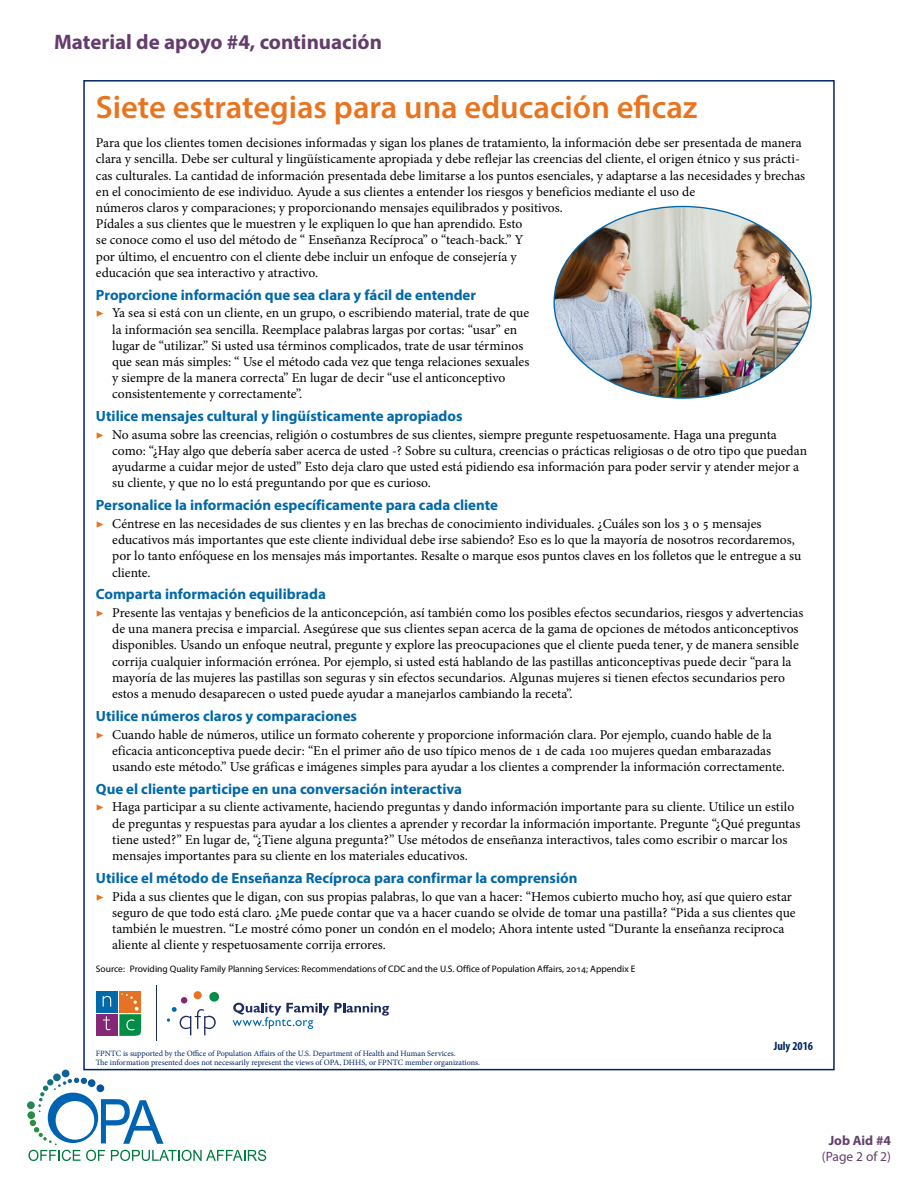
<style>
.page{position:relative;width:918px;height:1188px;background:#fff}
.page>*{position:absolute;margin:0;border:0;box-sizing:border-box;transform-origin:0 0}
.t1{font:600 32.4px "Myriad Pro";color:#e9741f}
.t2{font:700 21px "Myriad Pro";color:#653d6d}
.t3{font:700 14.85px "Myriad Pro";color:#0068a9}
.t4{font:13.5px/16.2px "Minion Pro";color:#000}
.t5{font:13.5px "Myriad Pro";color:#653d6d}
.t6{font:700 13.5px "Myriad Pro";color:#653d6d}
.t7{font:700 condensed 12.15px "Myriad Pro";color:#002561}
.t8{font:9.45px "Myriad Pro";color:#000}
.t9{font:8.1px/9.4px "Minion Pro";color:#002561}
.s1{color:#e9741f}
</style>
<div class="page">
<div style="left:62px;top:1070px;width:8px;height:7px;background:#0e6395;border-radius:50%"></div>
<div style="left:53px;top:1074px;width:8px;height:7px;background:#156b87;border-radius:50%"></div>
<svg style="left:28px;top:1078px;width:238px;height:83px"></svg>
<div style="left:27px;top:1111px;width:8px;height:8px;background:#258d44;border-radius:50%"></div>
<div style="left:88px;top:1079px;width:7px;height:8px;background:#0458a2;border-radius:50%"></div>
<div style="left:27px;top:1101px;width:8px;height:8px;background:#238751;border-radius:50%"></div>
<div style="left:48px;top:1093px;width:50px;height:50px;background:#0063b1;border-radius:50%"></div>
<div style="left:56px;top:1101px;width:38px;height:39px;background:#fff;border-radius:50%"></div>
<div style="left:119px;top:991px;width:22px;height:21px;background:#e67325"></div>
<div style="left:96px;top:991px;width:22px;height:21px;background:#0069aa"></div>
<div style="left:96px;top:1014px;width:22px;height:22px;background:#862677"></div>
<svg style="left:119px;top:994px;width:22px;height:42px"></svg>
<svg style="left:103px;top:996px;width:8px;height:11px"></svg>
<svg style="left:103px;top:1016px;width:7px;height:14px"></svg>
<hr style="left:157px;top:986px;width:1px;height:55px;background:#1f2d5e">
<svg style="left:233px;top:1003px;width:156px;height:26px"></svg>
<svg style="left:167px;top:991px;width:52px;height:44px"></svg>
<img style="left:554px;top:207px;width:257px;height:191px">
<h2 class="t2" style="left:54px;top:28px;width:329px">Material de apoyo #4, continuación</h2>
<h1 class="t1" style="left:96px;top:87px;width:603px">Siete estrategias para una educación eficaz</h1>
<p class="t4" style="left:96px;top:135px;width:711px">Para que los clientes tomen decisiones informadas y sigan los planes de tratamiento, la información debe ser presentada de manera clara y sencilla. Debe ser cultural y lingüísticamente apropiada y debe reflejar las creencias del cliente, el origen étnico y sus prácti&shy;cas culturales. La cantidad de información presentada debe limitarse a los puntos esenciales, y adaptarse a las necesidades y brechas en el conocimiento de ese individuo. Ayude a sus clientes a entender los riesgos y beneficios mediante el uso de<br>números claros y comparaciones; y proporcionando mensajes equilibrados y positivos.<br>Pídales a sus clientes que le muestren y le expliquen lo que han aprendido. Esto<br>se conoce como el uso del método de “ Enseñanza Recíproca” o “teach-back.” Y<br>por último, el encuentro con el cliente debe incluir un enfoque de consejería y<br>educación que sea interactivo y atractivo.</p>
<p class="t3" style="left:96px;top:285px;width:382px">Proporcione información que sea clara y fácil de entender</p>
<p class="t4" style="left:112px;top:305px;width:419px;text-indent:-16px"><span class="s1">▶</span> Ya sea si está con un cliente, en un grupo, o escribiendo material, trate de que la información sea sencilla. Reemplace palabras largas por cortas: “usar” en lugar de “utilizar.” Si usted usa términos complicados, trate de usar términos que sean más simples: “ Use el método cada vez que tenga relaciones sexuales y siempre de la manera correcta” En lugar de decir “use el anticonceptivo consistentemente y correctamente”.</p>
<p class="t3" style="left:96px;top:407px;width:368px">Utilice mensajes cultural y lingüísticamente apropiados</p>
<p class="t4" style="left:112px;top:426px;width:696px;text-indent:-16px"><span class="s1">▶</span> No asuma sobre las creencias, religión o costumbres de sus clientes, siempre pregunte respetuosamente. Haga una pregunta como: “¿Hay algo que debería saber acerca de usted -? Sobre su cultura, creencias o prácticas religiosas o de otro tipo que puedan ayudarme a cuidar mejor de usted” Esto deja claro que usted está pidiendo esa información para poder servir y atender mejor a su cliente, y que no lo está preguntando por que es curioso.</p>
<p class="t3" style="left:96px;top:496px;width:404px">Personalice la información específicamente para cada cliente</p>
<p class="t4" style="left:112px;top:516px;width:691px;text-indent:-16px"><span class="s1">▶</span> Céntrese en las necesidades de sus clientes y en las brechas de conocimiento individuales. ¿Cuáles son los 3 o 5 mensajes educativos más importantes que este cliente individual debe irse sabiendo? Eso es lo que la mayoría de nosotros recordaremos, por lo tanto enfóquese en los mensajes más importantes. Resalte o marque esos puntos claves en los folletos que le entregue a su cliente.</p>
<p class="t3" style="left:96px;top:585px;width:232px">Comparta información equilibrada</p>
<p class="t4" style="left:112px;top:605px;width:693px;text-indent:-16px"><span class="s1">▶</span> Presente las ventajas y beneficios de la anticoncepción, así también como los posibles efectos secundarios, riesgos y advertencias de una manera precisa e imparcial. Asegúrese que sus clientes sepan acerca de la gama de opciones de métodos anticonceptivos disponibles. Usando un enfoque neutral, pregunte y explore las preocupaciones que el cliente pueda tener, y de manera sensible corrija cualquier información errónea. Por ejemplo, si usted está hablando de las pastillas anticonceptivas puede decir “para la mayoría de las mujeres las pastillas son seguras y sin efectos secundarios. Algunas mujeres si tienen efectos secundarios pero estos a menudo desaparecen o usted puede ayudar a manejarlos cambiando la receta”.</p>
<p class="t3" style="left:96px;top:706px;width:263px">Utilice números claros y comparaciones</p>
<p class="t4" style="left:112px;top:726px;width:674px;text-indent:-16px"><span class="s1">▶</span> Cuando hable de números, utilice un formato coherente y proporcione información clara. Por ejemplo, cuando hable de la eficacia anticonceptiva puede decir: “En el primer año de uso típico menos de 1 de cada 100 mujeres quedan embarazadas usando este método.” Use gráficas e imágenes simples para ayudar a los clientes a comprender la información correctamente.</p>
<p class="t3" style="left:96px;top:779px;width:368px">Que el cliente participe en una conversación interactiva</p>
<p class="t4" style="left:112px;top:799px;width:690px;text-indent:-16px"><span class="s1">▶</span> Haga participar a su cliente activamente, haciendo preguntas y dando información importante para su cliente. Utilice un estilo de preguntas y respuestas para ayudar a los clientes a aprender y recordar la información importante. Pregunte “¿Qué preguntas tiene usted?” En lugar de, “¿Tiene alguna pregunta?” Use métodos de enseñanza interactivos, tales como escribir o marcar los mensajes importantes para su cliente en los materiales educativos.</p>
<p class="t3" style="left:96px;top:868px;width:483px">Utilice el método de Enseñanza Recíproca para confirmar la comprensión</p>
<p class="t4" style="left:112px;top:888px;width:685px;text-indent:-16px"><span class="s1">▶</span> Pida a sus clientes que le digan, con sus propias palabras, lo que van a hacer: “Hemos cubierto mucho hoy, así que quiero estar seguro de que todo está claro. ¿Me puede contar que va a hacer cuando se olvide de tomar una pastilla? “Pida a sus clientes que también le muestren. “Le mostré cómo poner un condón en el modelo; Ahora intente usted “Durante la enseñanza reciproca aliente al cliente y respetuosamente corrija errores.</p>
<p class="t8" style="left:96px;top:963px;width:541px">Source: Providing Quality Family Planning Services: Recommendations of CDC and the U.S. Office of Population Affairs, 2014; Appendix E</p>
<p class="t9" style="left:96px;top:1048px;width:386px">FPNTC is supported by the Office of Population Affairs of the U.S. Department of Health and Human Services.<br>The information presented does not necessarily represent the views of OPA, DHHS, or FPNTC member organizations.</p>
<p class="t7" style="left:774px;top:1038px;width:41px">July 2016</p>
<p class="t6" style="left:829px;top:1131px;width:64px">Job Aid #4</p>
<p class="t5" style="left:822px;top:1148px;width:71px">(Page 2 of 2)</p>
</div>
